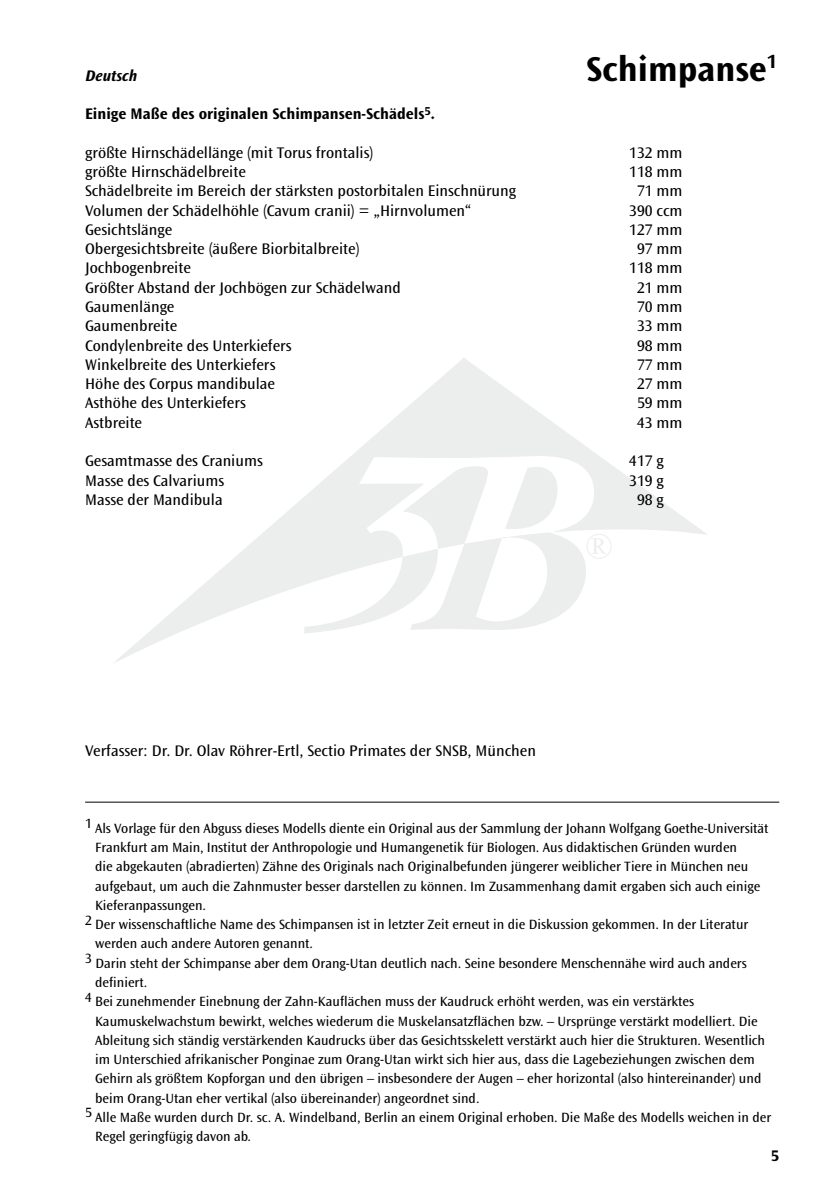
<style>
.page{position:relative;width:836px;height:1191px;background:#fff}
.page>*{position:absolute;margin:0;border:0;box-sizing:border-box;transform-origin:0 0}
.t1{font:700 36px "Ocean Sans Std";color:#000}
.t2{font:16px "Ocean Sans Std";color:#000}
.t3{font:700 16px "Ocean Sans Std";color:#000}
.t4{font:italic 700 16px "Ocean Sans Std";color:#000}
.t5{font:14px "Ocean Sans Std";color:#000}
</style>
<div class="page">
<svg style="left:114px;top:358px;width:594px;height:305px"></svg>
<svg style="left:304px;top:456px;width:289px;height:177px"></svg>
<hr style="left:85px;top:801px;width:693px;height:1px;background:#000">
<h1 class="t1" style="left:586px;top:49px;width:192px">Schimpanse<sup>1</sup></h1>
<p class="t4" style="left:85px;top:66px;width:53px">Deutsch</p>
<p class="t3" style="left:85px;top:105px;width:351px">Einige Maße des originalen Schimpansen-Schädels<sup>5</sup>.</p>
<p class="t2" style="left:85px;top:143px;width:289px">größte Hirnschädellänge (mit Torus frontalis)</p>
<p class="t2" style="left:628px;top:143px;width:55px">132 mm</p>
<p class="t2" style="left:85px;top:163px;width:162px">größte Hirnschädelbreite</p>
<p class="t2" style="left:628px;top:163px;width:55px">118 mm</p>
<p class="t2" style="left:85px;top:182px;width:432px">Schädelbreite im Bereich der stärksten postorbitalen Einschnürung</p>
<p class="t2" style="left:636px;top:182px;width:47px">71 mm</p>
<p class="t2" style="left:85px;top:201px;width:387px">Volumen der Schädelhöhle (Cavum cranii) = „Hirnvolumen“</p>
<p class="t2" style="left:628px;top:201px;width:55px">390 ccm</p>
<p class="t2" style="left:85px;top:221px;width:89px">Gesichtslänge</p>
<p class="t2" style="left:628px;top:221px;width:55px">127 mm</p>
<p class="t2" style="left:85px;top:240px;width:276px">Obergesichtsbreite (äußere Biorbitalbreite)</p>
<p class="t2" style="left:636px;top:240px;width:47px">97 mm</p>
<p class="t2" style="left:85px;top:259px;width:107px">Jochbogenbreite</p>
<p class="t2" style="left:628px;top:259px;width:55px">118 mm</p>
<p class="t2" style="left:85px;top:278px;width:317px">Größter Abstand der Jochbögen zur Schädelwand</p>
<p class="t2" style="left:636px;top:278px;width:47px">21 mm</p>
<p class="t2" style="left:85px;top:298px;width:91px">Gaumenlänge</p>
<p class="t2" style="left:636px;top:298px;width:47px">70 mm</p>
<p class="t2" style="left:85px;top:317px;width:93px">Gaumenbreite</p>
<p class="t2" style="left:636px;top:317px;width:47px">33 mm</p>
<p class="t2" style="left:85px;top:336px;width:208px">Condylenbreite des Unterkiefers</p>
<p class="t2" style="left:636px;top:336px;width:47px">98 mm</p>
<p class="t2" style="left:85px;top:356px;width:192px">Winkelbreite des Unterkiefers</p>
<p class="t2" style="left:636px;top:356px;width:47px">77 mm</p>
<p class="t2" style="left:85px;top:375px;width:191px">Höhe des Corpus mandibulae</p>
<p class="t2" style="left:636px;top:375px;width:47px">27 mm</p>
<p class="t2" style="left:85px;top:394px;width:162px">Asthöhe des Unterkiefers</p>
<p class="t2" style="left:636px;top:394px;width:47px">59 mm</p>
<p class="t2" style="left:85px;top:413px;width:58px">Astbreite</p>
<p class="t2" style="left:636px;top:413px;width:47px">43 mm</p>
<p class="t2" style="left:85px;top:452px;width:179px">Gesamtmasse des Craniums</p>
<p class="t2" style="left:628px;top:452px;width:36px">417 g</p>
<p class="t2" style="left:85px;top:471px;width:140px">Masse des Calvariums</p>
<p class="t2" style="left:628px;top:471px;width:36px">319 g</p>
<p class="t2" style="left:85px;top:491px;width:139px">Masse der Mandibula</p>
<p class="t2" style="left:636px;top:491px;width:28px">98 g</p>
<p class="t2" style="left:85px;top:741px;width:452px">Verfasser: Dr. Dr. Olav Röhrer-Ertl, Sectio Primates der SNSB, München</p>
<p class="t5" style="left:85px;top:820px;width:684px">1 Als Vorlage für den Abguss dieses Modells diente ein Original aus der Sammlung der Johann Wolfgang Goethe-Universität</p>
<p class="t5" style="left:95px;top:839px;width:643px">Frankfurt am Main, Institut der Anthropologie und Humangenetik für Biologen. Aus didaktischen Gründen wurden</p>
<p class="t5" style="left:95px;top:859px;width:654px">die abgekauten (abradierten) Zähne des Originals nach Originalbefunden jüngerer weiblicher Tiere in München neu</p>
<p class="t5" style="left:95px;top:878px;width:666px">aufgebaut, um auch die Zahnmuster besser darstellen zu können. Im Zusammenhang damit ergaben sich auch einige</p>
<p class="t5" style="left:95px;top:897px;width:112px">Kieferanpassungen.</p>
<p class="t5" style="left:85px;top:916px;width:664px">2 Der wissenschaftliche Name des Schimpansen ist in letzter Zeit erneut in die Diskussion gekommen. In der Literatur</p>
<p class="t5" style="left:95px;top:936px;width:219px">werden auch andere Autoren genannt.</p>
<p class="t5" style="left:85px;top:955px;width:662px">3 Darin steht der Schimpanse aber dem Orang-Utan deutlich nach. Seine besondere Menschennähe wird auch anders</p>
<p class="t5" style="left:95px;top:974px;width:54px">definiert.</p>
<p class="t5" style="left:85px;top:994px;width:610px">4 Bei zunehmender Einebnung der Zahn-Kauflächen muss der Kaudruck erhöht werden, was ein verstärktes</p>
<p class="t5" style="left:95px;top:1013px;width:663px">Kaumuskelwachstum bewirkt, welches wiederum die Muskelansatzflächen bzw. – Ursprünge verstärkt modelliert. Die</p>
<p class="t5" style="left:95px;top:1032px;width:671px">Ableitung sich ständig verstärkenden Kaudrucks über das Gesichtsskelett verstärkt auch hier die Strukturen. Wesentlich</p>
<p class="t5" style="left:95px;top:1051px;width:660px">im Unterschied afrikanischer Ponginae zum Orang-Utan wirkt sich hier aus, dass die Lagebeziehungen zwischen dem</p>
<p class="t5" style="left:95px;top:1071px;width:667px">Gehirn als größtem Kopforgan und den übrigen – insbesondere der Augen – eher horizontal (also hintereinander) und</p>
<p class="t5" style="left:95px;top:1090px;width:385px">beim Orang-Utan eher vertikal (also übereinander) angeordnet sind.</p>
<p class="t5" style="left:85px;top:1109px;width:687px">5 Alle Maße wurden durch Dr. sc. A. Windelband, Berlin an einem Original erhoben. Die Maße des Modells weichen in der</p>
<p class="t5" style="left:95px;top:1128px;width:157px">Regel geringfügig davon ab.</p>
<p class="t3" style="left:770px;top:1146px;width:10px">5</p>
</div>
